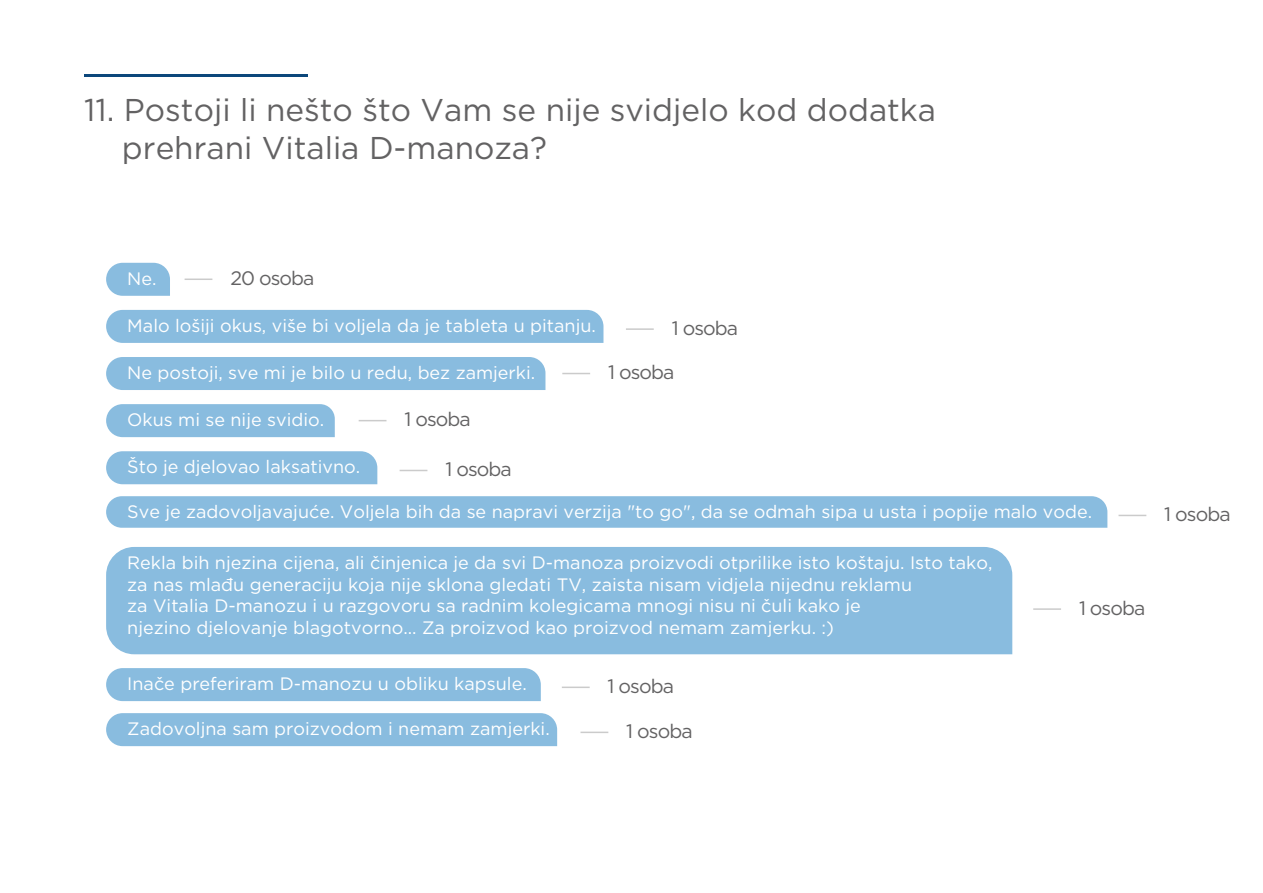
<style>
.page{position:relative;width:1263px;height:893px;background:#fff}
.page>*{position:absolute;margin:0;border:0;box-sizing:border-box;transform-origin:0 0}
.t1{font:31.5px/37.8px "Gotham";color:#636263}
.t2{font:19.5px "Gotham";letter-spacing:-.05em;color:#636263}
.t3{font:18px/21.6px "Gotham";color:#fff}
</style>
<div class="page">
<hr style="left:84px;top:74px;width:224px;height:3px;background:#0c477b">
<svg style="left:185px;top:279px;width:27px;height:1px"></svg>
<hr style="left:626px;top:328px;width:28px;height:2px;background:#cbcbcb">
<svg style="left:106px;top:263px;width:64px;height:33px;background:#93c1e1"></svg>
<div style="left:106px;top:310px;width:497px;height:33px;background:#89bcdf"></div>
<svg style="left:562px;top:373px;width:28px;height:1px"></svg>
<div style="left:106px;top:357px;width:439px;height:33px;background:#89bcdf"></div>
<svg style="left:359px;top:420px;width:27px;height:1px"></svg>
<div style="left:106px;top:404px;width:229px;height:33px;background:#89bcdf"></div>
<svg style="left:580px;top:732px;width:28px;height:1px"></svg>
<div style="left:106px;top:713px;width:451px;height:33px;background:#89bcdf"></div>
<svg style="left:400px;top:470px;width:27px;height:1px"></svg>
<div style="left:106px;top:451px;width:271px;height:33px;background:#89bcdf"></div>
<svg style="left:562px;top:687px;width:28px;height:1px"></svg>
<div style="left:106px;top:668px;width:435px;height:33px;background:#89bcdf"></div>
<svg style="left:1118px;top:515px;width:28px;height:1px"></svg>
<div style="left:106px;top:496px;width:1001px;height:32px;background:#89bcdf"></div>
<hr style="left:1033px;top:608px;width:28px;height:2px;background:#cbcbcb">
<div style="left:106px;top:547px;width:906px;height:107px;background:#89bcdf"></div>
<h1 class="t1" style="left:122px;top:90px;width:816px;text-indent:-38px">11. Postoji li nešto što Vam se nije svidjelo kod dodatka prehrani Vitalia D-manoza?</h1>
<p class="t3" style="left:127px;top:267px;width:31px">Ne.</p>
<p class="t2" style="left:230px;top:265px;width:86px">20 osoba</p>
<p class="t3" style="left:127px;top:314px;width:470px">Malo lošiji okus, više bi voljela da je tableta u pitanju.</p>
<p class="t3" style="left:127px;top:361px;width:409px">Ne postoji, sve mi je bilo u redu, bez zamjerki.</p>
<p class="t3" style="left:127px;top:409px;width:198px">Okus mi se nije svidio.</p>
<p class="t2" style="left:404px;top:407px;width:68px">1 osoba</p>
<p class="t3" style="left:127px;top:456px;width:234px">Što je djelovao laksativno.</p>
<p class="t2" style="left:445px;top:457px;width:68px">1 osoba</p>
<p class="t2" style="left:672px;top:315px;width:68px">1 osoba</p>
<p class="t2" style="left:608px;top:360px;width:68px">1 osoba</p>
<p class="t3" style="left:127px;top:501px;width:966px">Sve je zadovoljavajuće. Voljela bih da se napravi verzija "to go", da se odmah sipa u usta i popije malo vode.</p>
<p class="t3" style="left:127px;top:551px;width:867px">Rekla bih njezina cijena, ali činjenica je da svi D-manoza proizvodi otprilike isto koštaju. Isto tako, za nas mlađu generaciju koja nije sklona gledati TV, zaista nisam vidjela nijednu reklamu<br>za Vitalia D-manozu i u razgovoru sa radnim kolegicama mnogi nisu ni čuli kako je<br>njezino djelovanje blagotvorno... Za proizvod kao proizvod nemam zamjerku. :)</p>
<p class="t3" style="left:127px;top:672px;width:401px">Inače preferiram D-manozu u obliku kapsule.</p>
<p class="t3" style="left:127px;top:717px;width:424px">Zadovoljna sam proizvodom i nemam zamjerki.</p>
<p class="t2" style="left:608px;top:673px;width:68px">1 osoba</p>
<p class="t2" style="left:626px;top:718px;width:68px">1 osoba</p>
<p class="t2" style="left:1079px;top:595px;width:68px">1 osoba</p>
<p class="t2" style="left:1164px;top:501px;width:68px">1 osoba</p>
</div>
